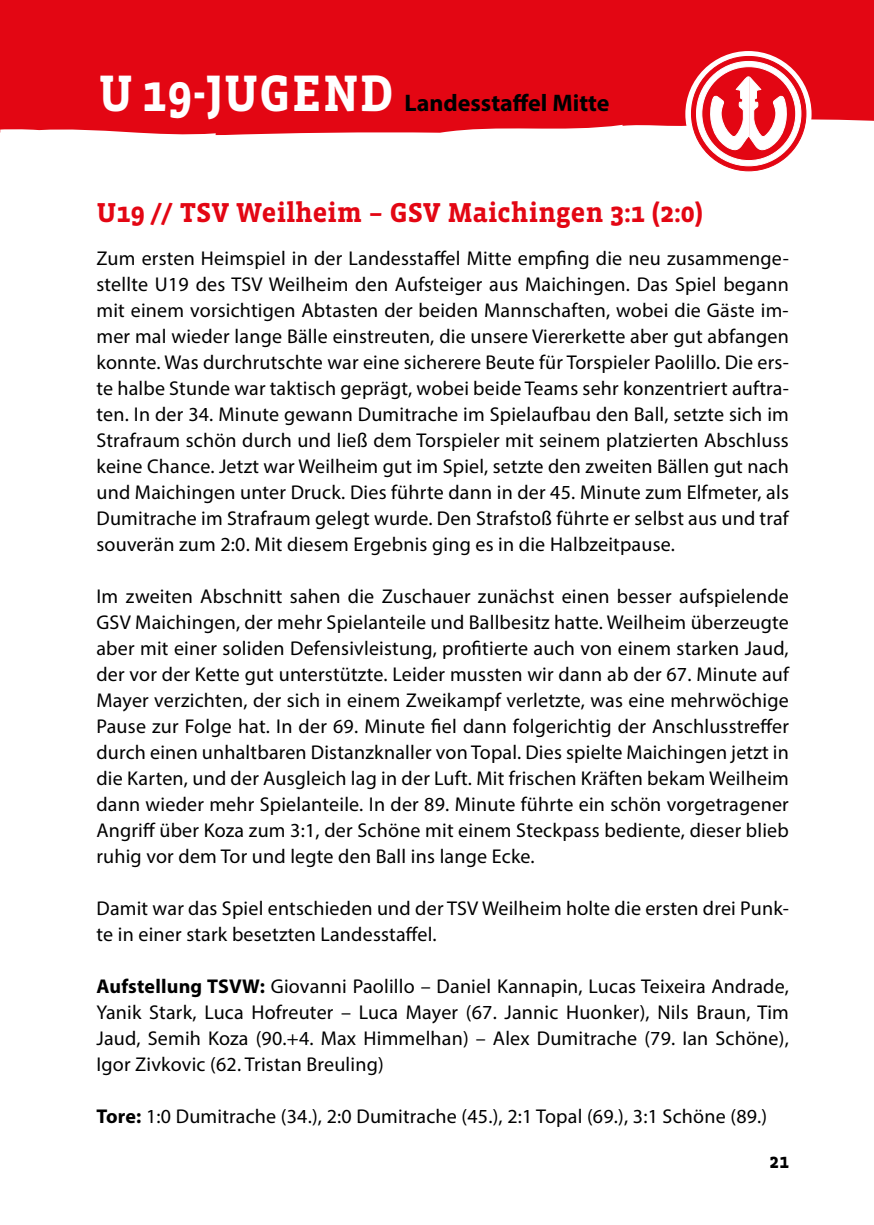
<style>
.page{position:relative;width:874px;height:1225px;background:#fff}
.page>*{position:absolute;margin:0;border:0;box-sizing:border-box;transform-origin:0 0}
.t1{font:700 28px "Vista Slab OTCE";color:#e30613}
.t2{font:700 24px "Myriad Pro";color:#000}
.t3{font:700 20.6px "Vista Slab OTCE";color:#000;scale:.92 1}
.t4{font:20px/26px "Myriad Pro";letter-spacing:.01em;color:#000;text-align:justify}
.s1{font-family:"Vista Slab OTCE";font-size:52.4px;color:#fff}
.s2{font-weight:700}
</style>
<div class="page">
<div style="left:0;top:0;width:873px;height:56px;background:#e30613"></div>
<div style="left:685px;top:51px;width:126px;height:126px;background:#fff;border-radius:50%"></div>
<svg style="left:0;top:56px;width:873px;height:115px"></svg>
<p class="t2" style="left:98px;top:87px;width:512px"><span class="s1">U 19-JUGEND</span> Landesstaffel Mitte</p>
<h1 class="t1" style="left:96px;top:197px;width:608px">U19 // TSV Weilheim – GSV Maichingen 3:1 (2:0)</h1>
<p class="t4" style="left:96px;top:245px;width:693px">Zum ersten Heimspiel in der Landesstaffel Mitte empfing die neu zusammenge&shy;stellte U19 des TSV Weilheim den Aufsteiger aus Maichingen. Das Spiel begann mit einem vorsichtigen Abtasten der beiden Mannschaften, wobei die Gäste im&shy;mer mal wieder lange Bälle einstreuten, die unsere Viererkette aber gut abfangen konnte. Was durchrutschte war eine sicherere Beute für Torspieler Paolillo. Die ers&shy;te halbe Stunde war taktisch geprägt, wobei beide Teams sehr konzentriert auftra&shy;ten. In der 34. Minute gewann Dumitrache im Spielaufbau den Ball, setzte sich im Strafraum schön durch und ließ dem Torspieler mit seinem platzierten Abschluss keine Chance. Jetzt war Weilheim gut im Spiel, setzte den zweiten Bällen gut nach und Maichingen unter Druck. Dies führte dann in der 45. Minute zum Elfmeter, als Dumitrache im Strafraum gelegt wurde. Den Strafstoß führte er selbst aus und traf souverän zum 2:0. Mit diesem Ergebnis ging es in die Halbzeitpause.</p>
<p class="t4" style="left:96px;top:583px;width:693px">Im zweiten Abschnitt sahen die Zuschauer zunächst einen besser aufspielende GSV Maichingen, der mehr Spielanteile und Ballbesitz hatte. Weilheim überzeugte aber mit einer soliden Defensivleistung, profitierte auch von einem starken Jaud, der vor der Kette gut unterstützte. Leider mussten wir dann ab der 67. Minute auf Mayer verzichten, der sich in einem Zweikampf verletzte, was eine mehrwöchige Pause zur Folge hat. In der 69. Minute fiel dann folgerichtig der Anschlusstreffer durch einen unhaltbaren Distanzknaller von Topal. Dies spielte Maichingen jetzt in die Karten, und der Ausgleich lag in der Luft. Mit frischen Kräften bekam Weilheim dann wieder mehr Spielanteile. In der 89. Minute führte ein schön vorgetragener Angriff über Koza zum 3:1, der Schöne mit einem Steckpass bediente, dieser blieb ruhig vor dem Tor und legte den Ball ins lange Ecke.</p>
<p class="t4" style="left:96px;top:895px;width:693px">Damit war das Spiel entschieden und der TSV Weilheim holte die ersten drei Punk&shy;te in einer stark besetzten Landesstaffel.</p>
<p class="t4" style="left:96px;top:973px;width:693px"><span class="s2">Aufstellung TSVW:</span> Giovanni Paolillo – Daniel Kannapin, Lucas Teixeira Andrade, Yanik Stark, Luca Hofreuter – Luca Mayer (67. Jannic Huonker), Nils Braun, Tim Jaud, Semih Koza (90.+4. Max Himmelhan) – Alex Dumitrache (79. Ian Schöne), Igor Zivkovic (62. Tristan Breuling)</p>
<p class="t4" style="left:96px;top:1103px;width:672px"><span class="s2">Tore:</span> 1:0 Dumitrache (34.), 2:0 Dumitrache (45.), 2:1 Topal (69.), 3:1 Schöne (89.)</p>
<p class="t3" style="left:769px;top:1149px;width:23px">21</p>
</div>
